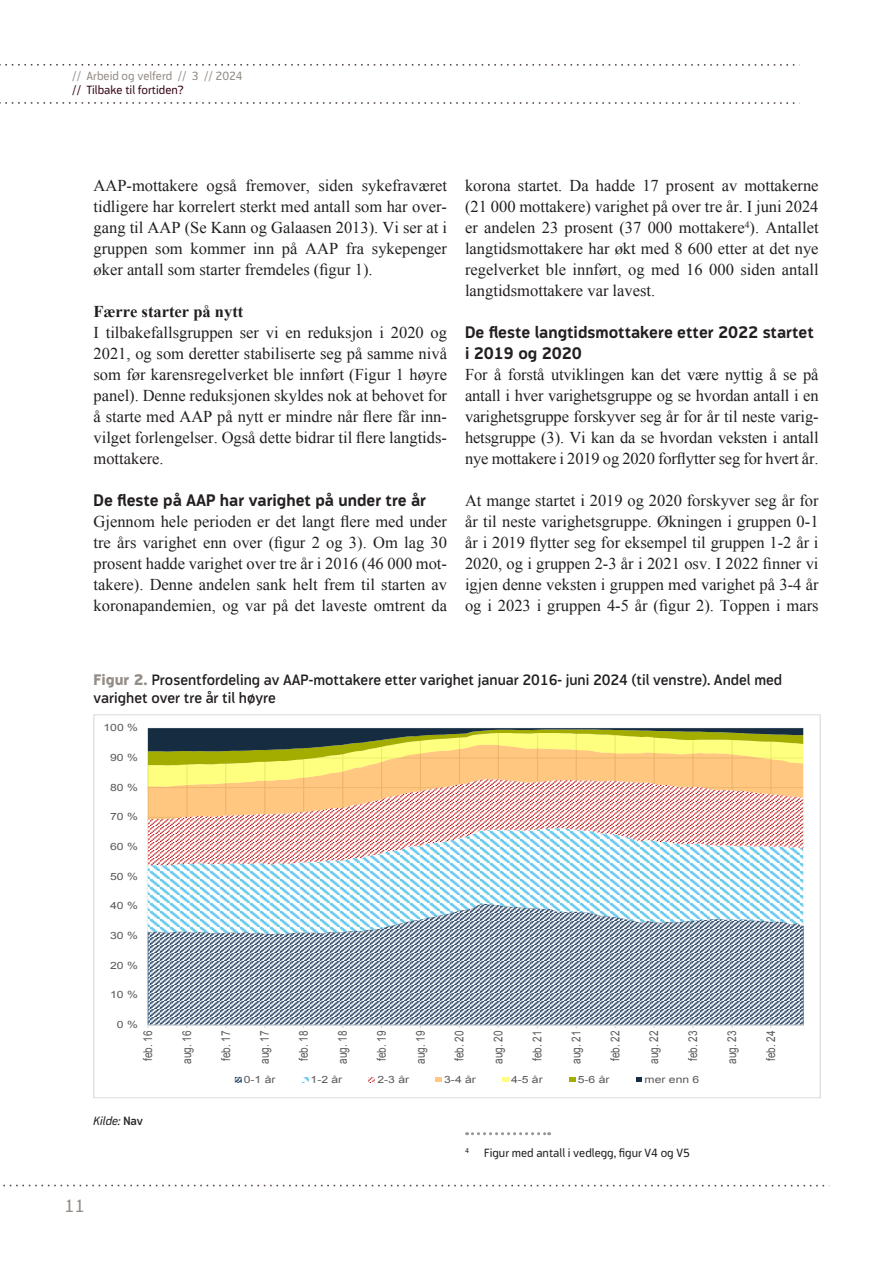
<style>
.page{position:relative;width:893px;height:1263px;background:#fff}
.page>*{position:absolute;margin:0;border:0;box-sizing:border-box;transform-origin:0 0}
.t1{font:18px "Modus";color:#948d87}
.t2{font:16.5px/21px "Times New Roman";color:#231f20;text-align:justify}
.t3{font:700 16.5px/21px "Modus";color:#231f20}
.t4{font:700 16.5px "Times New Roman";color:#231f20}
.t5{font:600 15px/18px "Modus";color:#231f20}
.t6{font:12.15px "Arial";color:#595959;scale:.82 1}
.t7{font:12px "Modus";color:#231f20}
.t8{font:12px "Modus";color:#948d87}
.t9{font:12px "Modus";color:#38071a}
.t10{font:italic 12px "Modus";color:#231f20}
.t11{font:10.05px "Arial";color:#595959;scale:1.22 1}
.t12{font:7.05px "Modus";color:#231f20}
.s1{font-weight:800;color:#948d87}
.s2{font-weight:600;font-style:normal}
</style>
<div class="page">
<svg style="left:0;top:64px;width:795px;height:2px"></svg>
<svg style="left:0;top:102px;width:795px;height:2px"></svg>
<svg style="left:3px;top:1185px;width:822px;height:1px"></svg>
<svg style="left:467px;top:1132px;width:83px;height:3px"></svg>
<svg style="left:147px;top:903px;width:657px;height:123px;background:#9aa7b6"></svg>
<svg style="left:148px;top:865px;width:655px;height:69px"></svg>
<svg style="left:148px;top:819px;width:655px;height:46px"></svg>
<svg style="left:148px;top:787px;width:655px;height:32px"></svg>
<svg style="left:148px;top:728px;width:655px;height:59px;background:#cab866"></svg>
<hr style="left:148px;top:1024px;width:655px;height:1px;background:#d9d9d9">
<div style="left:235px;top:1077px;width:7px;height:6px;border:1px solid #254b6d"></div>
<svg style="left:302px;top:1077px;width:6px;height:5px"></svg>
<svg style="left:369px;top:1077px;width:6px;height:5px"></svg>
<svg style="left:436px;top:1077px;width:6px;height:5px"></svg>
<svg style="left:502px;top:1077px;width:7px;height:5px"></svg>
<svg style="left:569px;top:1077px;width:6px;height:5px"></svg>
<svg style="left:636px;top:1077px;width:6px;height:5px"></svg>
<p class="t8" style="left:72px;top:69px;width:172px">// Arbeid og velferd // 3 // 2024</p>
<p class="t9" style="left:72px;top:83px;width:113px">// Tilbake til fortiden?</p>
<p class="t2" style="left:94px;top:175px;width:355px">AAP-mottakere også fremover, siden sykefraværet tidligere har korrelert sterkt med antall som har over&shy;gang til AAP (Se Kann og Galaasen 2013). Vi ser at i gruppen som kommer inn på AAP fra sykepenger øker antall som starter fremdeles (figur 1).</p>
<p class="t4" style="left:94px;top:300px;width:151px">Færre starter på nytt</p>
<p class="t2" style="left:94px;top:322px;width:355px">I tilbakefallsgruppen ser vi en reduksjon i 2020 og 2021, og som deretter stabiliserte seg på samme nivå som før karensregelverket ble innført (Figur 1 høyre panel). Denne reduksjonen skyldes nok at behovet for å starte med AAP på nytt er mindre når flere får inn&shy;vilget forlengelser. Også dette bidrar til flere langtids&shy;mottakere.</p>
<p class="t3" style="left:94px;top:490px;width:334px">De fleste på AAP har varighet på under tre år</p>
<p class="t2" style="left:94px;top:511px;width:355px">Gjennom hele perioden er det langt flere med under tre års varighet enn over (figur 2 og 3). Om lag 30 prosent hadde varighet over tre år i 2016 (46 000 mot&shy;takere). Denne andelen sank helt frem til starten av koronapandemien, og var på det laveste omtrent da</p>
<p class="t2" style="left:465px;top:175px;width:355px">korona startet. Da hadde 17 prosent av mottakerne (21 000 mottakere) varighet på over tre år. I juni 2024 er andelen 23 prosent (37 000 mottakere<sup>4</sup>). Antallet langtidsmottakere har økt med 8 600 etter at det nye regelverket ble innført, og med 16 000 siden antall langtidsmottakere var lavest.</p>
<p class="t3" style="left:465px;top:322px;width:350px">De fleste langtidsmottakere etter 2022 startet i 2019 og 2020</p>
<p class="t2" style="left:465px;top:364px;width:355px">For å forstå utviklingen kan det være nyttig å se på antall i hver varighetsgruppe og se hvordan antall i en varighetsgruppe forskyver seg år for år til neste varig&shy;hetsgruppe (3). Vi kan da se hvordan veksten i antall nye mottakere i 2019 og 2020 forflytter seg for hvert år.</p>
<p class="t2" style="left:465px;top:490px;width:355px">At mange startet i 2019 og 2020 forskyver seg år for år til neste varighetsgruppe. Økningen i gruppen 0-1 år i 2019 flytter seg for eksempel til gruppen 1-2 år i 2020, og i gruppen 2-3 år i 2021 osv. I 2022 finner vi igjen denne veksten i gruppen med varighet på 3-4 år og i 2023 i gruppen 4-5 år (figur 2). Toppen i mars</p>
<p class="t5" style="left:94px;top:671px;width:690px"><span class="s1">Figur 2.</span> Prosentfordeling av AAP-mottakere etter varighet januar 2016- juni 2024 (til venstre). Andel med varighet over tre år til høyre</p>
<p class="t11" style="left:103px;top:721px;width:30px">100 %</p>
<p class="t11" style="left:110px;top:751px;width:24px">90 %</p>
<p class="t11" style="left:110px;top:781px;width:24px">80 %</p>
<p class="t11" style="left:110px;top:810px;width:24px">70 %</p>
<p class="t11" style="left:110px;top:840px;width:24px">60 %</p>
<p class="t11" style="left:110px;top:870px;width:24px">50 %</p>
<p class="t11" style="left:110px;top:899px;width:24px">40 %</p>
<p class="t11" style="left:110px;top:929px;width:24px">30 %</p>
<p class="t11" style="left:110px;top:959px;width:24px">20 %</p>
<p class="t11" style="left:110px;top:988px;width:24px">10 %</p>
<p class="t11" style="left:117px;top:1018px;width:19px">0 %</p>
<p class="t6" style="left:140px;top:1061px;width:39px;rotate:-90deg">feb. 16</p>
<p class="t6" style="left:179px;top:1064px;width:42px;rotate:-90deg">aug. 16</p>
<p class="t6" style="left:218px;top:1061px;width:39px;rotate:-90deg">feb. 17</p>
<p class="t6" style="left:257px;top:1064px;width:42px;rotate:-90deg">aug. 17</p>
<p class="t6" style="left:296px;top:1061px;width:39px;rotate:-90deg">feb. 18</p>
<p class="t6" style="left:335px;top:1064px;width:42px;rotate:-90deg">aug. 18</p>
<p class="t6" style="left:373px;top:1061px;width:39px;rotate:-90deg">feb. 19</p>
<p class="t6" style="left:412px;top:1064px;width:42px;rotate:-90deg">aug. 19</p>
<p class="t6" style="left:451px;top:1061px;width:39px;rotate:-90deg">feb. 20</p>
<p class="t6" style="left:490px;top:1064px;width:42px;rotate:-90deg">aug. 20</p>
<p class="t6" style="left:529px;top:1061px;width:39px;rotate:-90deg">feb. 21</p>
<p class="t6" style="left:568px;top:1064px;width:42px;rotate:-90deg">aug. 21</p>
<p class="t6" style="left:607px;top:1061px;width:39px;rotate:-90deg">feb. 22</p>
<p class="t6" style="left:646px;top:1064px;width:42px;rotate:-90deg">aug. 22</p>
<p class="t6" style="left:685px;top:1061px;width:39px;rotate:-90deg">feb. 23</p>
<p class="t6" style="left:724px;top:1064px;width:42px;rotate:-90deg">aug. 23</p>
<p class="t6" style="left:763px;top:1061px;width:39px;rotate:-90deg">feb. 24</p>
<p class="t11" style="left:244px;top:1073px;width:28px">0-1 år</p>
<p class="t11" style="left:311px;top:1073px;width:28px">1-2 år</p>
<p class="t11" style="left:377px;top:1073px;width:28px">2-3 år</p>
<p class="t11" style="left:444px;top:1073px;width:28px">3-4 år</p>
<p class="t11" style="left:511px;top:1073px;width:28px">4-5 år</p>
<p class="t11" style="left:578px;top:1073px;width:28px">5-6 år</p>
<p class="t11" style="left:645px;top:1073px;width:46px">mer enn 6</p>
<p class="t10" style="left:94px;top:1114px;width:51px">Kilde: <span class="s2">Nav</span></p>
<p class="t1" style="left:65px;top:1195px;width:22px">11</p>
<p class="t12" style="left:465px;top:1147px;width:5px">4</p>
<p class="t7" style="left:484px;top:1146px;width:207px">Figur med antall i vedlegg, figur V4 og V5</p>
</div>
